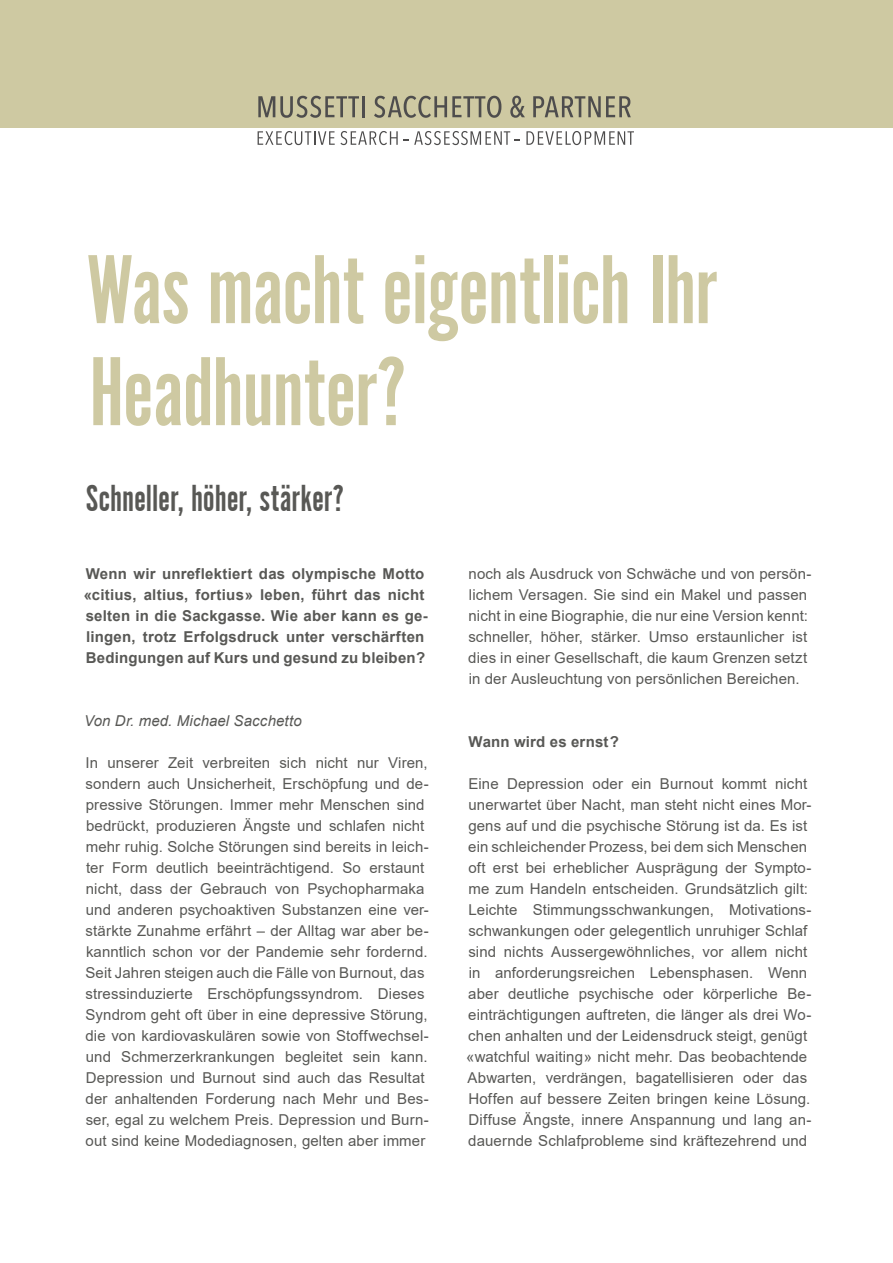
<style>
.page{position:relative;width:893px;height:1263px;background:#fff}
.page>*{position:absolute;margin:0;border:0;box-sizing:border-box;transform-origin:0 0}
.t1{font:102px/102px "Alternate Got No 1 D";letter-spacing:-.015em;color:#cec9a2}
.t2{font:39px "Alternate Got No 1 D";letter-spacing:-.005em;color:#585855}
.t3{font:15px/21px "Arial";letter-spacing:.01em;color:#585855}
.t4{font:700 15px/21px "Arial";letter-spacing:.015em;color:#585855}
.t5{font:italic 15px "Arial";letter-spacing:.005em;color:#585855}
</style>
<div class="page">
<div style="left:0;top:0;width:893px;height:128px;background:#cec9a2"></div>
<svg style="left:258px;top:96px;width:101px;height:22px"></svg>
<hr style="left:362px;top:96px;width:3px;height:21px;background:#4e4d4d">
<svg style="left:374px;top:96px;width:127px;height:22px"></svg>
<svg style="left:510px;top:96px;width:15px;height:22px"></svg>
<svg style="left:533px;top:96px;width:98px;height:21px"></svg>
<svg style="left:258px;top:131px;width:262px;height:14px"></svg>
<svg style="left:526px;top:131px;width:108px;height:14px"></svg>
<h1 class="t1" style="left:86px;top:241px;width:632px">Was macht eigentlich Ihr<br>Headhunter?</h1>
<h2 class="t2" style="left:86px;top:477px;width:260px">Schneller, höher, stärker?</h2>
<p class="t4" style="left:84px;top:563px;width:346px">Wenn wir unreflektiert das olympische Motto «citius, altius, fortius» leben, führt das nicht selten in die Sackgasse. Wie aber kann es ge&shy;lingen, trotz Erfolgsdruck unter verschärften Bedingungen auf Kurs und gesund zu bleiben?</p>
<p class="t5" style="left:84px;top:711px;width:219px">Von Dr. med. Michael Sacchetto</p>
<p class="t3" style="left:85px;top:752px;width:345px">In unserer Zeit verbreiten sich nicht nur Viren, sondern auch Unsicherheit, Erschöpfung und de&shy;pressive Störungen. Immer mehr Menschen sind bedrückt, produzieren Ängste und schlafen nicht mehr ruhig. Solche Störungen sind bereits in leich&shy;ter Form deutlich beeinträchtigend. So erstaunt nicht, dass der Gebrauch von Psychopharmaka und anderen psychoaktiven Substanzen eine ver&shy;stärkte Zunahme erfährt – der Alltag war aber be&shy;kanntlich schon vor der Pandemie sehr fordernd.<br>Seit Jahren steigen auch die Fälle von Burnout, das stressinduzierte Erschöpfungssyndrom. Dieses Syndrom geht oft über in eine depressive Störung, die von kardiovaskulären sowie von Stoffwechsel&shy;und Schmerzerkrankungen begleitet sein kann.<br>Depression und Burnout sind auch das Resultat der anhaltenden Forderung nach Mehr und Bes&shy;ser, egal zu welchem Preis. Depression und Burn&shy;out sind keine Modediagnosen, gelten aber immer</p>
<p class="t3" style="left:468px;top:563px;width:345px">noch als Ausdruck von Schwäche und von persön&shy;lichem Versagen. Sie sind ein Makel und passen nicht in eine Biographie, die nur eine Version kennt: schneller, höher, stärker. Umso erstaunlicher ist dies in einer Gesellschaft, die kaum Grenzen setzt in der Ausleuchtung von persönlichen Bereichen.</p>
<p class="t4" style="left:468px;top:731px;width:152px">Wann wird es ernst?</p>
<p class="t3" style="left:466px;top:773px;width:347px">Eine Depression oder ein Burnout kommt nicht unerwartet über Nacht, man steht nicht eines Mor&shy;gens auf und die psychische Störung ist da. Es ist ein schleichender Prozess, bei dem sich Menschen oft erst bei erheblicher Ausprägung der Sympto&shy;me zum Handeln entscheiden. Grundsätzlich gilt:<br>Leichte Stimmungsschwankungen, Motivations&shy;schwankungen oder gelegentlich unruhiger Schlaf sind nichts Aussergewöhnliches, vor allem nicht in anforderungsreichen Lebensphasen. Wenn aber deutliche psychische oder körperliche Be&shy;einträchtigungen auftreten, die länger als drei Wo&shy;chen anhalten und der Leidensdruck steigt, genügt «watchful waiting» nicht mehr. Das beobachtende Abwarten, verdrängen, bagatellisieren oder das Hoffen auf bessere Zeiten bringen keine Lösung.<br>Diffuse Ängste, innere Anspannung und lang an&shy;dauernde Schlafprobleme sind kräftezehrend und</p>
</div>
